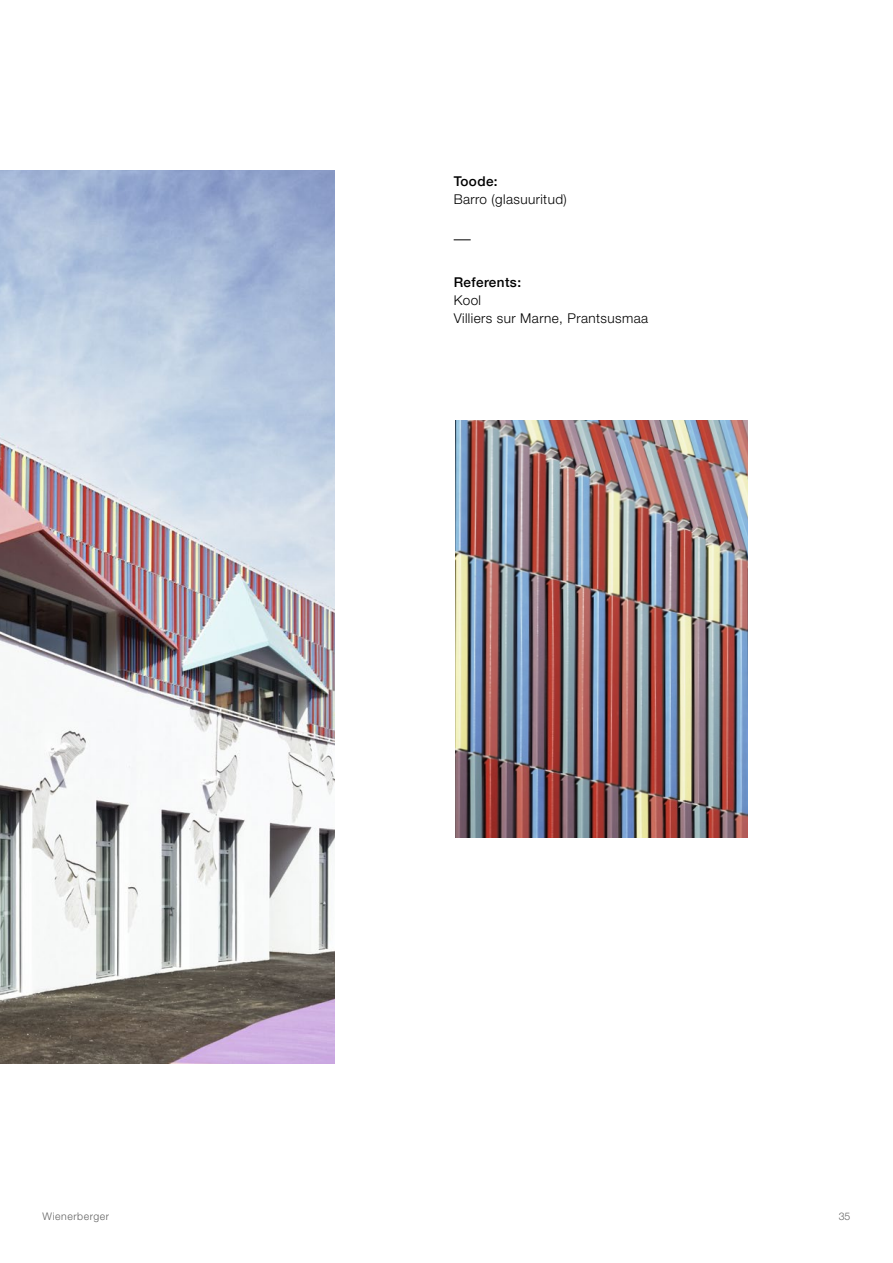
<style>
.page{position:relative;width:893px;height:1263px;background:#fff}
.page>*{position:absolute;margin:0;border:0;box-sizing:border-box;transform-origin:0 0}
.Kapitel_Head_E{font:300 13.5px "Helvetica Neue LT Std";letter-spacing:.03em;color:#000}
.Kapitel_Head_E-2{font:500 13.5px "Helvetica Neue";letter-spacing:.03em;color:#000}
.t1{font:300 10.5px "Helvetica Neue LT Std";letter-spacing:.05em;color:#636363}
</style>
<div class="page">
<img style="left:0;top:170px;width:335px;height:893px">
<svg style="left:454px;top:239px;width:17px;height:1px"></svg>
<img style="left:455px;top:421px;width:292px;height:417px">
<p class="Kapitel_Head_E-2" style="left:454px;top:171px;width:46px">Toode:</p>
<p class="Kapitel_Head_E" style="left:454px;top:191px;width:115px">Barro (glasuuritud)</p>
<p class="Kapitel_Head_E-2" style="left:454px;top:272px;width:69px">Referents:</p>
<p class="Kapitel_Head_E" style="left:454px;top:292px;width:29px">Kool</p>
<p class="Kapitel_Head_E" style="left:454px;top:310px;width:196px">Villiers sur Marne, Prantsusmaa</p>
<p class="t1" style="left:43px;top:1210px;width:68px">Wienerberger</p>
<p class="t1" style="left:839px;top:1210px;width:13px">35</p>
</div>
